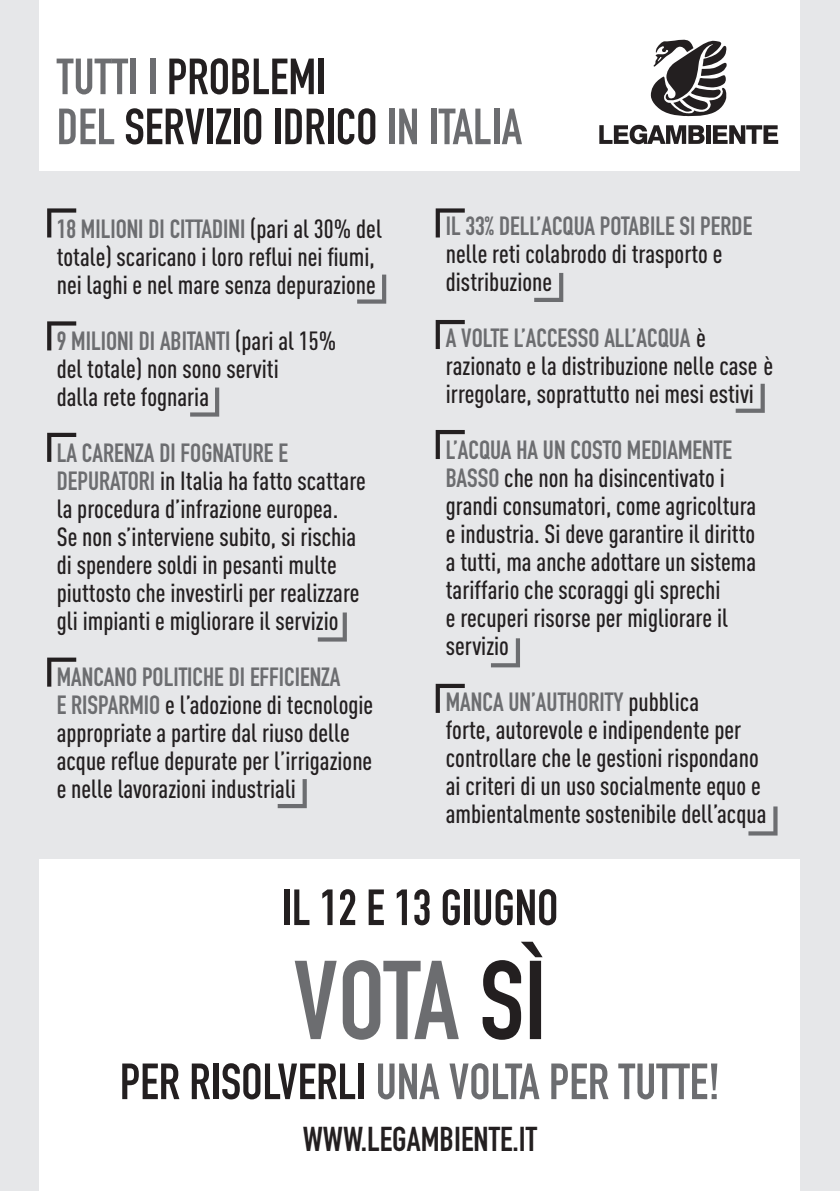
<style>
.page{position:relative;width:840px;height:1191px;background:#fff}
.page>*{position:absolute;margin:0;border:0;box-sizing:border-box;transform-origin:0 0}
.t1{font:110px "DIN Engschrift Std";letter-spacing:-.005em;color:#6c6d70}
.t2{font:50px "DIN Engschrift Std";color:#231f20}
.t3{font:50px "DIN Engschrift Std";color:#6c6d70}
.t4{font:34px "DIN Engschrift Std";color:#231f20}
.t5{font:500 26px/28px "DIN Cond";color:#231f20}
.t6{font:26px "DIN Engschrift Std";color:#6c6d70}
.s1{color:#6c6d70}
.s2{font-family:"DIN Engschrift Std";font-weight:400;color:#6c6d70}
.s3{font-family:"DIN Cond";font-weight:500;color:#231f20}
.s4{color:#231f20}
</style>
<div class="page">
<div style="left:0;top:0;width:839px;height:1191px;background:#e6e7e9"></div>
<div style="left:40px;top:859px;width:759px;height:332px;background:#fff"></div>
<div style="left:40px;top:0;width:759px;height:171px;background:#fff"></div>
<svg style="left:599px;top:125px;width:105px;height:19px"></svg>
<div style="left:705px;top:125px;width:5px;height:19px;background:#231f20"></div>
<svg style="left:712px;top:125px;width:65px;height:19px"></svg>
<svg style="left:650px;top:40px;width:77px;height:77px"></svg>
<svg style="left:47px;top:208px;width:29px;height:29px"></svg>
<svg style="left:357px;top:274px;width:29px;height:30px"></svg>
<svg style="left:47px;top:321px;width:29px;height:29px"></svg>
<svg style="left:190px;top:387px;width:29px;height:29px"></svg>
<svg style="left:47px;top:433px;width:29px;height:29px"></svg>
<svg style="left:47px;top:657px;width:29px;height:29px"></svg>
<svg style="left:435px;top:208px;width:29px;height:29px"></svg>
<svg style="left:317px;top:612px;width:29px;height:29px"></svg>
<svg style="left:277px;top:779px;width:29px;height:29px"></svg>
<svg style="left:534px;top:273px;width:29px;height:29px"></svg>
<svg style="left:735px;top:384px;width:29px;height:29px"></svg>
<svg style="left:491px;top:638px;width:28px;height:29px"></svg>
<svg style="left:748px;top:806px;width:29px;height:29px"></svg>
<svg style="left:435px;top:320px;width:29px;height:29px"></svg>
<svg style="left:435px;top:430px;width:29px;height:29px"></svg>
<svg style="left:435px;top:684px;width:29px;height:29px"></svg>
<p class="t2" style="left:57px;top:47px;width:271px"><span class="s1">TUTTI I</span> PROBLEMI</p>
<p class="t2" style="left:57px;top:97px;width:466px"><span class="s1">DEL</span> SERVIZIO IDRICO <span class="s1">IN ITALIA</span></p>
<p class="t5" style="left:57px;top:214px;width:326px"><span class="s2">18 MILIONI DI CITTADINI</span> (pari al 30% del totale) scaricano i loro reflui nei fiumi, nei laghi e nel mare senza depurazione</p>
<p class="t6" style="left:57px;top:325px;width:281px">9 MILIONI DI ABITANTI <span class="s3">(pari al 15%</span></p>
<p class="t5" style="left:57px;top:354px;width:223px">del totale) non sono serviti</p>
<p class="t5" style="left:57px;top:382px;width:154px">dalla rete fognaria</p>
<p class="t5" style="left:57px;top:438px;width:310px"><span class="s2">LA CARENZA DI FOGNATURE E DEPURATORI</span> in Italia ha fatto scattare la procedura d’infrazione europea.<br>Se non s’interviene subito, si rischia di spendere soldi in pesanti multe piuttosto che investirli per realizzare</p>
<p class="t5" style="left:57px;top:606px;width:283px">gli impianti e migliorare il servizio</p>
<p class="t6" style="left:57px;top:661px;width:285px">MANCANO POLITICHE DI EFFICIENZA</p>
<p class="t5" style="left:57px;top:690px;width:318px"><span class="s2">E RISPARMIO</span> e l’adozione di tecnologie appropriate a partire dal riuso delle acque reflue depurate per l’irrigazione</p>
<p class="t5" style="left:57px;top:774px;width:240px">e nelle lavorazioni industriali</p>
<p class="t5" style="left:445px;top:211px;width:308px"><span class="s2">IL 33% DELL’ACQUA POTABILE SI PERDE </span>nelle reti colabrodo di trasporto e distribuzione</p>
<p class="t5" style="left:445px;top:323px;width:328px"><span class="s2">A VOLTE L’ACCESSO ALL’ACQUA</span> è razionato e la distribuzione nelle case è irregolare, soprattutto nei mesi estivi</p>
<p class="t5" style="left:445px;top:435px;width:312px"><span class="s2">L’ACQUA HA UN COSTO MEDIAMENTE<br>BASSO</span> che non ha disincentivato i grandi consumatori, come agricoltura e industria. Si deve garantire il diritto a tutti, ma anche adottare un sistema tariffario che scoraggi gli sprechi<br>e recuperi risorse per migliorare il servizio</p>
<p class="t5" style="left:445px;top:687px;width:322px"><span class="s2">MANCA UN’AUTHORITY</span> pubblica<br>forte, autorevole e indipendente per controllare che le gestioni rispondano ai criteri di un uso socialmente equo e ambientalmente sostenibile dell’acqua</p>
<p class="t2" style="left:281px;top:878px;width:278px">IL 12 E 13 GIUGNO</p>
<p class="t1" style="left:293px;top:936px;width:255px">VOTA <span class="s4">SÌ</span></p>
<p class="t3" style="left:120px;top:1052px;width:601px"><span class="s4">PER RISOLVERLI</span> UNA VOLTA PER TUTTE!</p>
<p class="t4" style="left:302px;top:1119px;width:236px">WWW.LEGAMBIENTE.IT</p>
</div>
